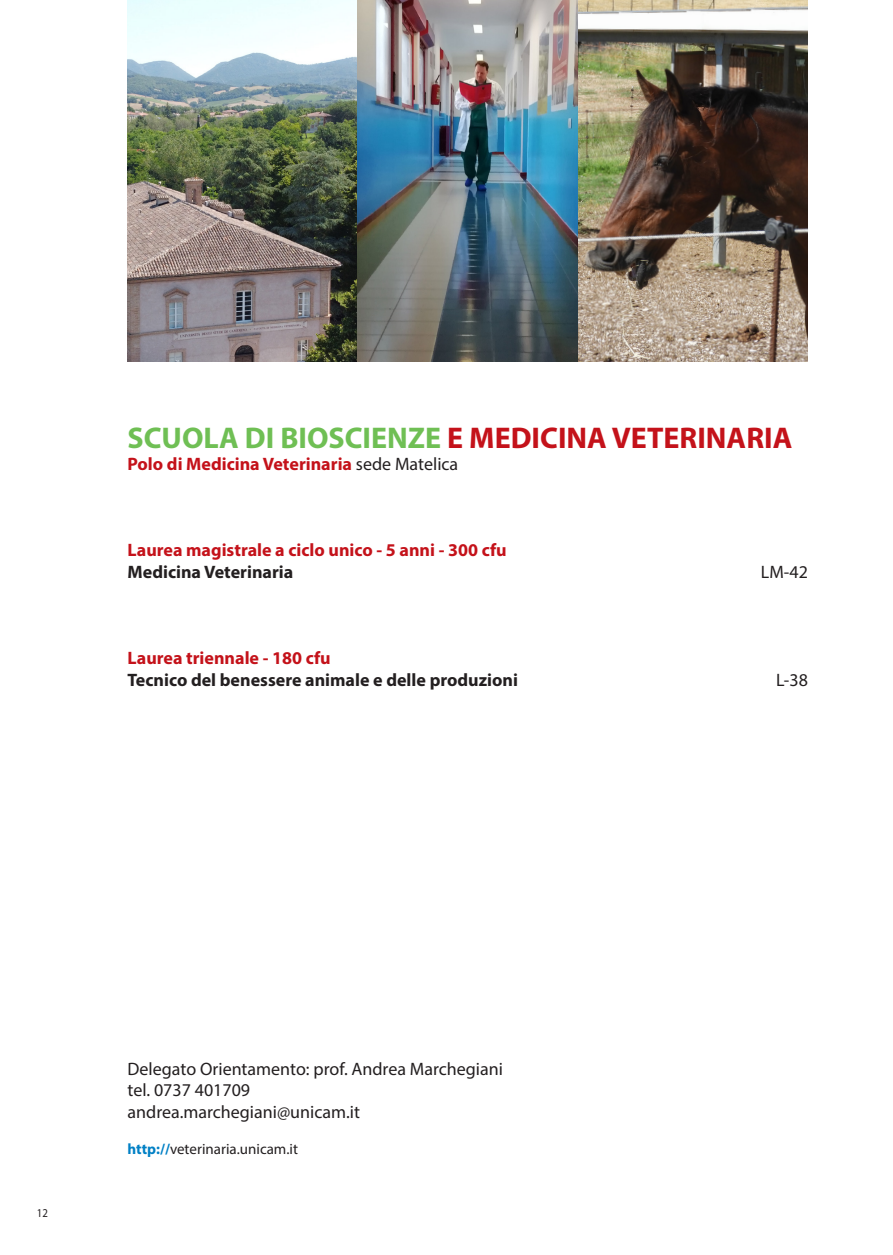
<style>
.page{position:relative;width:893px;height:1255px;background:#fff}
.page>*{position:absolute;margin:0;border:0;box-sizing:border-box;transform-origin:0 0}
.t1{font:700 30px "Myriad Pro";color:#c4121a}
.t2{font:700 18px "Myriad Pro";color:#c4121a}
.t3{font:18px "Myriad Pro";color:#231f20}
.t4{font:700 18px "Myriad Pro";color:#231f20}
.t5{font:15px "Myriad Pro";color:#231f20}
.t6{font:12px "Myriad Pro";color:#231f20;scale:.9 1}
.s1{color:#6fbf54}
.s2{font-weight:400;color:#231f20}
.s3{font-weight:700;color:#0080c5}
</style>
<div class="page">
<img style="left:128px;top:0;width:680px;height:361px">
<p class="t1" style="left:128px;top:418px;width:666px"><span class="s1">SCUOLA DI BIOSCIENZE</span> E MEDICINA VETERINARIA</p>
<p class="t2" style="left:128px;top:451px;width:332px">Polo di Medicina Veterinaria <span class="s2">sede Matelica</span></p>
<p class="t2" style="left:128px;top:538px;width:381px">Laurea magistrale a ciclo unico - 5 anni - 300 cfu</p>
<p class="t4" style="left:128px;top:559px;width:167px">Medicina Veterinaria</p>
<p class="t3" style="left:761px;top:560px;width:49px">LM-42</p>
<p class="t2" style="left:128px;top:646px;width:205px">Laurea triennale - 180 cfu</p>
<p class="t4" style="left:128px;top:667px;width:392px">Tecnico del benessere animale e delle produzioni</p>
<p class="t3" style="left:776px;top:668px;width:33px">L-38</p>
<p class="t6" style="left:37px;top:1205px;width:14px">12</p>
<p class="t3" style="left:128px;top:1057px;width:377px">Delegato Orientamento: prof. Andrea Marchegiani</p>
<p class="t3" style="left:128px;top:1079px;width:124px">tel. 0737 401709</p>
<p class="t3" style="left:128px;top:1100px;width:234px">andrea.marchegiani@unicam.it</p>
<p class="t5" style="left:128px;top:1139px;width:172px"><span class="s3">http://</span>veterinaria.unicam.it</p>
</div>
